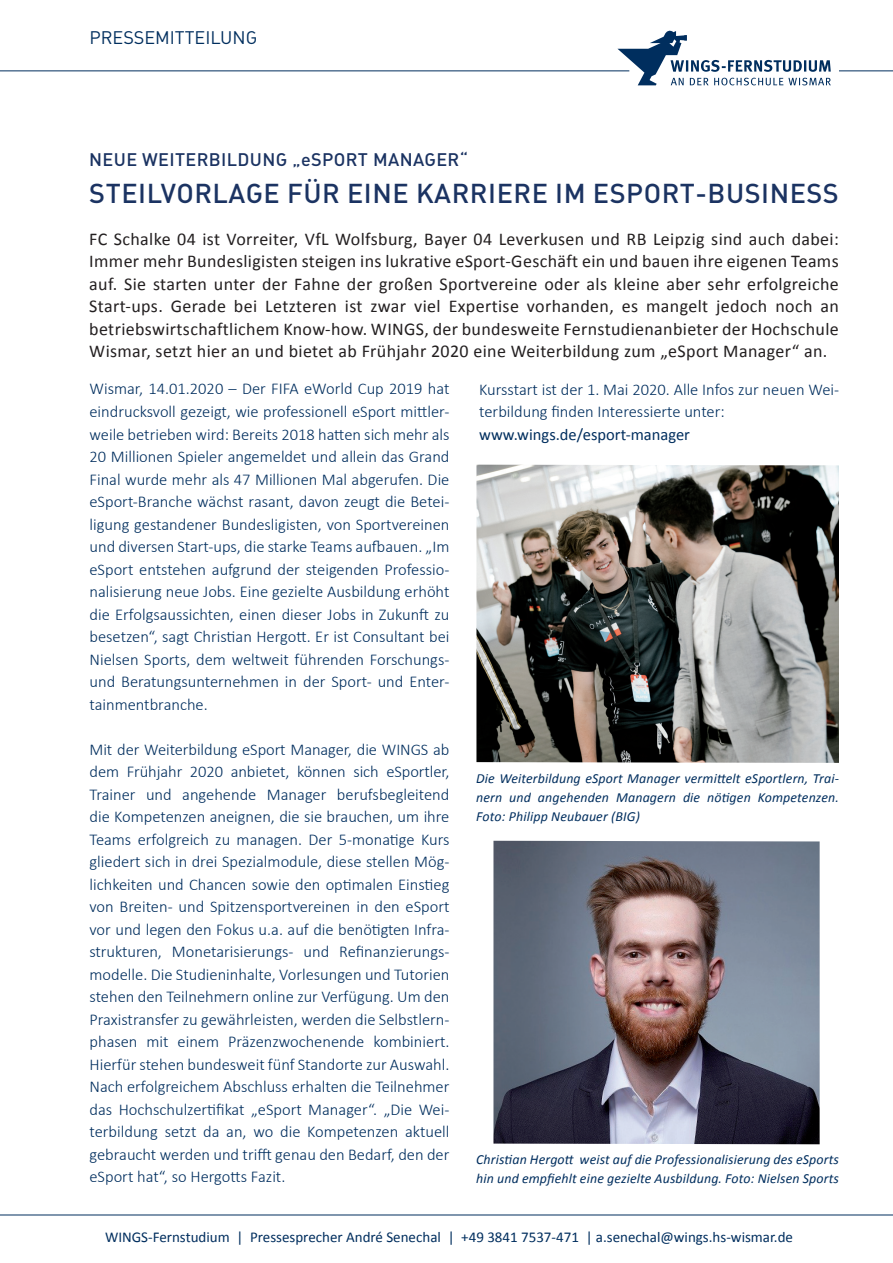
<style>
.page{position:relative;width:893px;height:1263px;background:#fff}
.page>*{position:absolute;margin:0;border:0;box-sizing:border-box;transform-origin:0 0}
.t1{font:27px "DIN Medium Alternate";letter-spacing:.02em;color:#1b3362}
.t2{font:18px/22.5px "Calibri";letter-spacing:.02em;color:#231f20;text-align:justify}
.t3{font:18px "DIN Medium Alternate";letter-spacing:.02em;color:#1b3362}
.t4{font:18px "DIN Regular Alternate";color:#002e5e}
.t5{font:300 16.5px/22.5px "Calibri";color:#002e5e;text-align:justify}
.t6{font:16.5px "Calibri";color:#002e5e}
.t7{font:15px "Calibri";color:#002e5e}
.t8{font:italic 13.95px/18.5px "Calibri";letter-spacing:.01em;color:#002e5e}
</style>
<div class="page">
<svg style="left:617px;top:30px;width:214px;height:55px"></svg>
<hr style="left:0;top:71px;width:629px;height:1px;background:#002e5e">
<hr style="left:839px;top:71px;width:54px;height:1px;background:#002e5e">
<hr style="left:0;top:1215px;width:893px;height:1px;background:#002e5e">
<img style="left:493px;top:841px;width:327px;height:303px">
<img style="left:476px;top:465px;width:363px;height:298px">
<p class="t4" style="left:90px;top:26px;width:169px">PRESSEMITTEILUNG</p>
<p class="t3" style="left:89px;top:148px;width:380px">NEUE WEITERBILDUNG „eSPORT MANAGER“</p>
<h1 class="t1" style="left:89px;top:176px;width:751px">STEILVORLAGE FÜR EINE KARRIERE IM ESPORT-BUSINESS</h1>
<p class="t2" style="left:89px;top:228px;width:751px">FC Schalke 04 ist Vorreiter, VfL Wolfsburg, Bayer 04 Leverkusen und RB Leipzig sind auch dabei:<br>Immer mehr Bundesligisten steigen ins lukrative eSport-Geschäft ein und bauen ihre eigenen Teams auf. Sie starten unter der Fahne der großen Sportvereine oder als kleine aber sehr erfolgreiche Start-ups. Gerade bei Letzteren ist zwar viel Expertise vorhanden, es mangelt jedoch noch an betriebswirtschaftlichem Know-how. WINGS, der bundesweite Fernstudienanbieter der Hochschule Wismar, setzt hier an und bietet ab Frühjahr 2020 eine Weiterbildung zum „eSport Manager“ an.</p>
<p class="t5" style="left:90px;top:377px;width:361px">Wismar, 14.01.2020 – Der FIFA eWorld Cup 2019 hat eindrucksvoll gezeigt, wie professionell eSport mittler&shy;weile betrieben wird: Bereits 2018 hatten sich mehr als 20 Millionen Spieler angemeldet und allein das Grand Final wurde mehr als 47 Millionen Mal abgerufen. Die eSport-Branche wächst rasant, davon zeugt die Betei&shy;ligung gestandener Bundesligisten, von Sportvereinen und diversen Start-ups, die starke Teams aufbauen. „Im eSport entstehen aufgrund der steigenden Professio&shy;nalisierung neue Jobs. Eine gezielte Ausbildung erhöht die Erfolgsaussichten, einen dieser Jobs in Zukunft zu besetzen“, sagt Christian Hergott. Er ist Consultant bei Nielsen Sports, dem weltweit führenden Forschungs&shy;und Beratungsunternehmen in der Sport- und Enter&shy;tainmentbranche.</p>
<p class="t5" style="left:90px;top:737px;width:362px">Mit der Weiterbildung eSport Manager, die WINGS ab dem Frühjahr 2020 anbietet, können sich eSportler, Trainer und angehende Manager berufsbegleitend die Kompetenzen aneignen, die sie brauchen, um ihre Teams erfolgreich zu managen. Der 5-monatige Kurs gliedert sich in drei Spezialmodule, diese stellen Mög&shy;lichkeiten und Chancen sowie den optimalen Einstieg von Breiten- und Spitzensportvereinen in den eSport vor und legen den Fokus u.a. auf die benötigten Infra&shy;strukturen, Monetarisierungs- und Refinanzierungs&shy;modelle. Die Studieninhalte, Vorlesungen und Tutorien stehen den Teilnehmern online zur Verfügung. Um den Praxistransfer zu gewährleisten, werden die Selbstlern&shy;phasen mit einem Präzenzwochenende kombiniert.<br>Hierfür stehen bundesweit fünf Standorte zur Auswahl.<br>Nach erfolgreichem Abschluss erhalten die Teilnehmer das Hochschulzertifikat „eSport Manager“. „Die Wei&shy;terbildung setzt da an, wo die Kompetenzen aktuell gebraucht werden und trifft genau den Bedarf, den der eSport hat“, so Hergotts Fazit.</p>
<p class="t5" style="left:479px;top:377px;width:361px">Kursstart ist der 1. Mai 2020. Alle Infos zur neuen Wei&shy;terbildung finden Interessierte unter:</p>
<p class="t6" style="left:479px;top:424px;width:212px">www.wings.de/esport-manager</p>
<p class="t8" style="left:476px;top:769px;width:364px;text-align:justify">Die Weiterbildung eSport Manager vermittelt eSportlern, Trai&shy;nern und angehenden Managern die nötigen Kompetenzen.<br>Foto: Philipp Neubauer (BIG)</p>
<p class="t8" style="left:476px;top:1150px;width:364px">Christian Hergott weist auf die Professionalisierung des eSports hin und empfiehlt eine gezielte Ausbildung. Foto: Nielsen Sports</p>
<p class="t7" style="left:105px;top:1227px;width:689px">WINGS-Fernstudium | Pressesprecher André Senechal | +49 3841 7537-471 | a.senechal@wings.hs-wismar.de</p>
</div>
